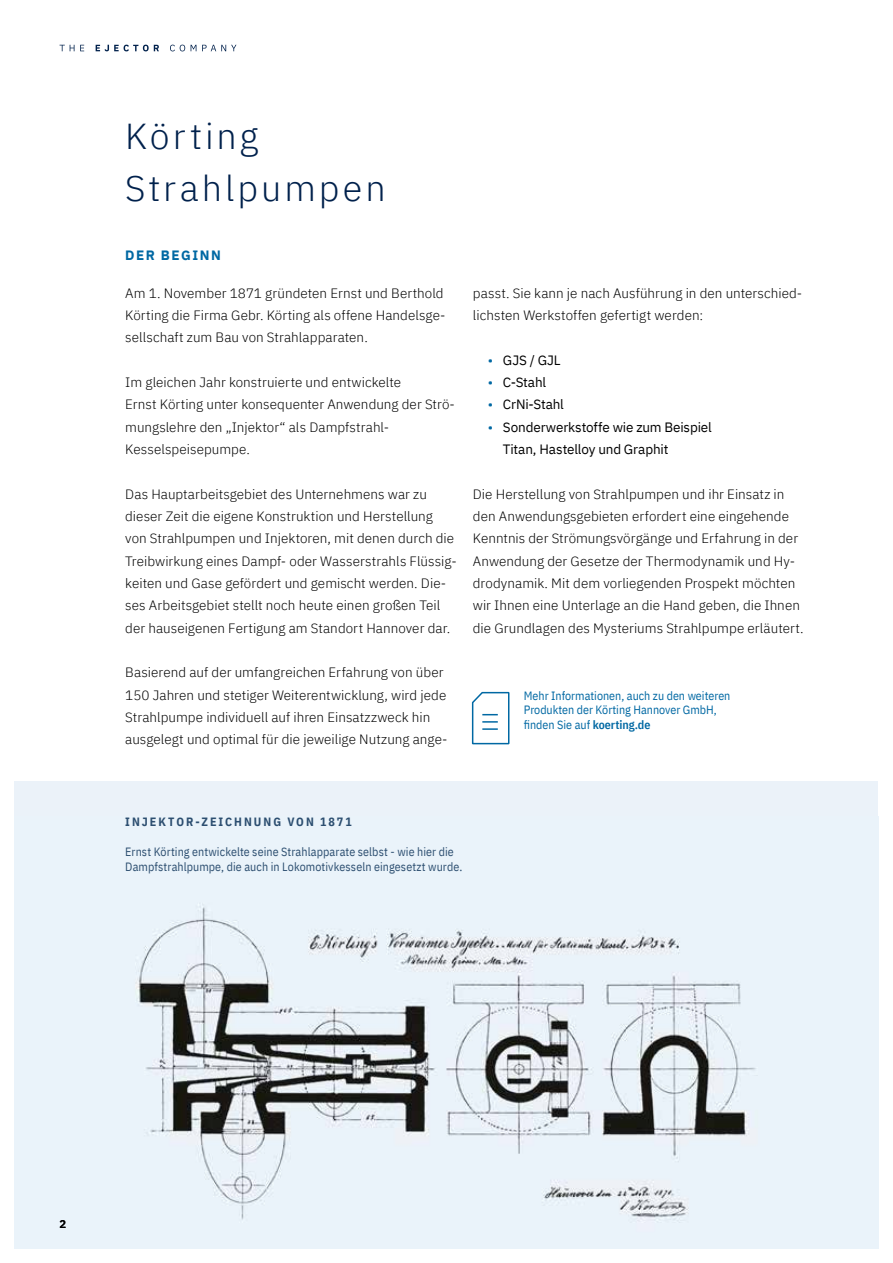
<style>
.page{position:relative;width:893px;height:1263px;background:#fff}
.page>*{position:absolute;margin:0;border:0;box-sizing:border-box;transform-origin:0 0}
.t1{font:300 36px/52.1px "IBM Plex Sans";letter-spacing:.08em;color:#00214c}
.t2{font:300 13.5px/22.4px "IBM Plex Sans";letter-spacing:.005em;color:#000}
.t3{font:13.5px/22.4px "IBM Plex Sans";letter-spacing:-.01em;color:#000}
.t4{font:700 13.5px "IBM Plex Sans";letter-spacing:.115em;color:#0068a3}
.t5{font:12px/14.9px "IBM Plex Sans Cond";letter-spacing:.005em;color:#2c4e70}
.t6{font:12px/14.9px "IBM Plex Sans Cond";color:#0068a3}
.t7{font:700 12px "IBM Plex Sans Cond";letter-spacing:.165em;color:#2c4e70}
.t8{font:600 11.25px "IBM Plex Sans";color:#000}
.s1{color:#0068a3}
.s2{font-weight:600}
</style>
<div class="page">
<div style="left:15px;top:781px;width:863px;height:467px;background:#ebf2f9"></div>
<img style="left:136px;top:904px;width:620px;height:319px">
<svg style="left:471px;top:691px;width:39px;height:54px"></svg>
<svg style="left:60px;top:45px;width:176px;height:6px"></svg>
<h1 class="t1" style="left:125px;top:107px;width:262px">Körting<br>Strahlpumpen</h1>
<p class="t4" style="left:125px;top:245px;width:97px">DER BEGINN</p>
<p class="t2" style="left:125px;top:281px;width:322px">Am 1. November 1871 gründeten Ernst und Berthold<br>Körting die Firma Gebr. Körting als offene Handelsge&shy;sellschaft zum Bau von Strahlapparaten.</p>
<p class="t2" style="left:125px;top:370px;width:331px">Im gleichen Jahr konstruierte und entwickelte<br>Ernst Körting unter konsequenter Anwendung der Strö&shy;mungslehre den „Injektor“ als Dampfstrahl-Kesselspeisepumpe.</p>
<p class="t2" style="left:125px;top:481px;width:333px">Das Hauptarbeitsgebiet des Unternehmens war zu dieser Zeit die eigene Konstruktion und Herstellung von Strahlpumpen und Injektoren, mit denen durch die Treibwirkung eines Dampf- oder Wasserstrahls Flüssig&shy;keiten und Gase gefördert und gemischt werden. Die&shy;ses Arbeitsgebiet stellt noch heute einen großen Teil der hauseigenen Fertigung am Standort Hannover dar.</p>
<p class="t2" style="left:125px;top:660px;width:324px">Basierend auf der umfangreichen Erfahrung von über 150 Jahren und stetiger Weiterentwicklung, wird jede Strahlpumpe individuell auf ihren Einsatzzweck hin ausgelegt und optimal für die jeweilige Nutzung ange-</p>
<p class="t2" style="left:473px;top:281px;width:331px">passt. Sie kann je nach Ausführung in den unterschied&shy;lichsten Werkstoffen gefertigt werden:</p>
<p class="t3" style="left:488px;top:348px;width:74px"><span class="s1">•</span> GJS / GJL</p>
<p class="t3" style="left:488px;top:370px;width:60px"><span class="s1">•</span> C-Stahl</p>
<p class="t3" style="left:488px;top:392px;width:78px"><span class="s1">•</span> CrNi-Stahl</p>
<p class="t3" style="left:503px;top:415px;width:211px;text-indent:-15px"><span class="s1">•</span> Sonderwerkstoffe wie zum Beispiel<br>Titan, Hastelloy und Graphit</p>
<p class="t2" style="left:473px;top:482px;width:332px">Die Herstellung von Strahlpumpen und ihr Einsatz in den Anwendungsgebieten erfordert eine eingehende Kenntnis der Strömungsvörgänge und Erfahrung in der Anwendung der Gesetze der Thermodynamik und Hy&shy;drodynamik. Mit dem vorliegenden Prospekt möchten wir Ihnen eine Unterlage an die Hand geben, die Ihnen die Grundlagen des Mysteriums Strahlpumpe erläutert.</p>
<p class="t6" style="left:524px;top:687px;width:208px">Mehr Informationen, auch zu den weiteren<br>Produkten der Körting Hannover GmbH, finden Sie auf <span class="s2">koerting.de</span></p>
<p class="t7" style="left:125px;top:812px;width:228px">INJEKTOR-ZEICHNUNG VON 1871</p>
<p class="t5" style="left:125px;top:843px;width:339px">Ernst Körting entwickelte seine Strahlapparate selbst - wie hier die<br>Dampfstrahlpumpe, die auch in Lokomotivkesseln eingesetzt wurde.</p>
<p class="t8" style="left:60px;top:1215px;width:8px">2</p>
</div>
